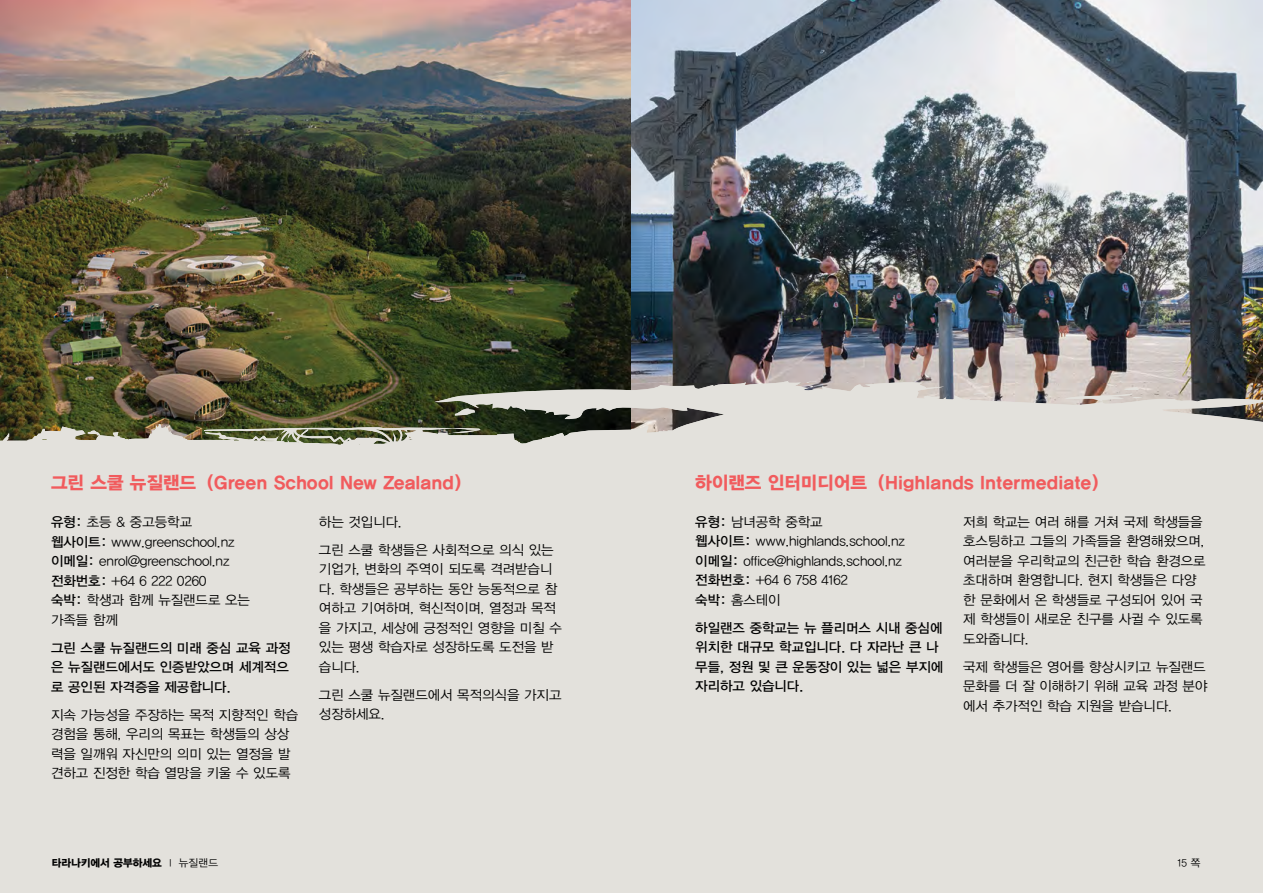
<style>
.page{position:relative;width:1263px;height:893px;background:#e3e1dc}
.page>*{position:absolute;margin:0;border:0;box-sizing:border-box;transform-origin:0 0}
.t1{font:18px "YDIYGO360";color:#f15b5d}
.t2{font:13.5px/19.5px "YDIYGO120";color:#000}
.t3{font:13.5px/19.5px "YDIYGO330";color:#000}
.t4{font:10.5px "YDIYGO360";color:#000}
.t5{font:10.5px "YDIYGO120";color:#000}
.s1{font-family:"YDIYGO330"}
.s2{font-family:"YDIYGO120"}
</style>
<div class="page">
<img style="left:0;top:0;width:1263px;height:379px">
<img style="left:0;top:379px;width:1263px;height:66px">
<h1 class="t1" style="left:51px;top:472px;width:422px">그린 스쿨 뉴질랜드（Green School New Zealand）</h1>
<h1 class="t1" style="left:695px;top:472px;width:416px">하이랜즈 인터미디어트（Highlands Intermediate）</h1>
<p class="t2" style="left:319px;top:508px;width:236px;line-height:28px">하는 것입니다.<br>그린 스쿨 학생들은 사회적으로 의식 있는</p>
<p class="t2" style="left:319px;top:560px;width:244px">기업가, 변화의 주역이 되도록 격려받습니 다. 학생들은 공부하는 동안 능동적으로 참 여하고 기여하며, 혁신적이며, 열정과 목적 을 가지고, 세상에 긍정적인 영향을 미칠 수 있는 평생 학습자로 성장하도록 도전을 받 습니다.</p>
<p class="t2" style="left:319px;top:685px;width:244px">그린 스쿨 뉴질랜드에서 목적의식을 가지고 성장하세요.</p>
<p class="t2" style="left:963px;top:512px;width:244px">저희 학교는 여러 해를 거쳐 국제 학생들을 호스팅하고 그들의 가족들을 환영해왔으며, 여러분을 우리학교의 친근한 학습 환경으로 초대하며 환영합니다. 현지 학생들은 다양 한 문화에서 온 학생들로 구성되어 있어 국 제 학생들이 새로운 친구를 사귈 수 있도록 도와줍니다.</p>
<p class="t2" style="left:963px;top:657px;width:246px">국제 학생들은 영어를 향상시키고 뉴질랜드 문화를 더 잘 이해하기 위해 교육 과정 분야 에서 추가적인 학습 지원을 받습니다.</p>
<p class="t2" style="left:695px;top:512px;width:211px"><span class="s1">유형:</span> 남녀공학 중학교<br><span class="s1">웹사이트:</span> www.highlands.school.nz <span class="s1">이메일:</span> office@highlands.school.nz <span class="s1">전화번호:</span> +64 6 758 4162<br><span class="s1">숙박:</span> 홈스테이</p>
<p class="t3" style="left:695px;top:618px;width:250px">하일랜즈 중학교는 뉴 플리머스 시내 중심에 위치한 대규모 학교입니다. 다 자라난 큰 나 무들, 정원 및 큰 운동장이 있는 넓은 부지에 자리하고 있습니다.</p>
<p class="t2" style="left:51px;top:512px;width:200px"><span class="s1">유형:</span> 초등 &amp; 중고등학교 <span class="s1">웹사이트:</span> www.greenschool.nz <span class="s1">이메일:</span> enrol@greenschool.nz <span class="s1">전화번호:</span> +64 6 222 0260<br><span class="s1">숙박:</span> 학생과 함께 뉴질랜드로 오는 가족들 함께</p>
<p class="t3" style="left:51px;top:638px;width:241px">그린 스쿨 뉴질랜드의 미래 중심 교육 과정 은 뉴질랜드에서도 인증받았으며 세계적으 로 공인된 자격증을 제공합니다.</p>
<p class="t2" style="left:51px;top:705px;width:249px">지속 가능성을 주장하는 목적 지향적인 학습 경험을 통해, 우리의 목표는 학생들의 상상 력을 일깨워 자신만의 의미 있는 열정을 발 견하고 진정한 학습 열망을 키울 수 있도록</p>
<p class="t4" style="left:52px;top:857px;width:168px">타라나키에서 공부하세요 <span class="s2">I 뉴질랜드</span></p>
<p class="t5" style="left:1177px;top:857px;width:24px">15 쪽</p>
</div>
